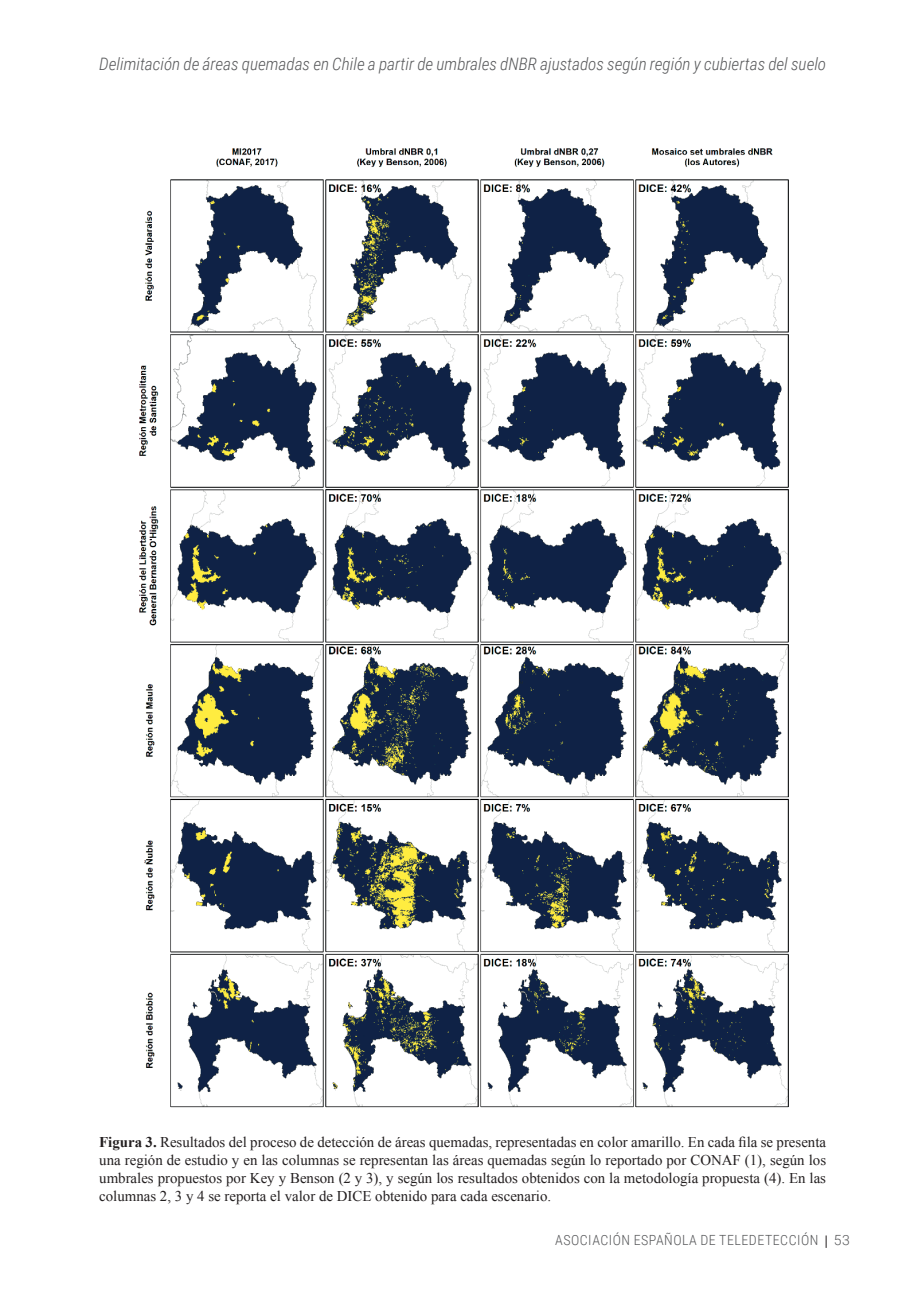
<style>
.page{position:relative;width:908px;height:1300px;background:#fff}
.page>*{position:absolute;margin:0;border:0;box-sizing:border-box;transform-origin:0 0}
.t1{font:italic 300 17.15px "Roboto Condensed";color:#57585a}
.TD_09_PIE_FOTO_es{font:14.88px/17.8px "Times New Roman";color:#231f20;text-align:justify}
.t2{font:300 14px "Roboto Condensed";letter-spacing:.035em;color:#57585a}
.t3{font:300 14px "Roboto";color:#57585a}
.s1{font-weight:700}
</style>
<div class="page">
<svg style="left:826px;top:1235px;width:1px;height:13px"></svg>
<img style="left:139px;top:148px;width:650px;height:960px">
<p class="t1" style="left:99px;top:52px;width:728px">Delimitación de áreas quemadas en Chile a partir de umbrales dNBR ajustados según región y cubiertas del suelo</p>
<p class="TD_09_PIE_FOTO_es" style="left:99px;top:1133px;width:728px"><span class="s1">Figura 3.</span> Resultados del proceso de detección de áreas quemadas, representadas en color amarillo. En cada fila se presenta una región de estudio y en las columnas se representan las áreas quemadas según lo reportado por CONAF (1), según los umbrales propuestos por Key y Benson (2 y 3), y según los resultados obtenidos con la metodología propuesta (4). En las columnas 2, 3 y 4 se reporta el valor de DICE obtenido para cada escenario.</p>
<p class="t2" style="left:555px;top:1230px;width:265px">ASOCIACIÓN ESPAÑOLA DE TELEDETECCIÓN</p>
<p class="t3" style="left:834px;top:1230px;width:18px">53</p>
</div>
